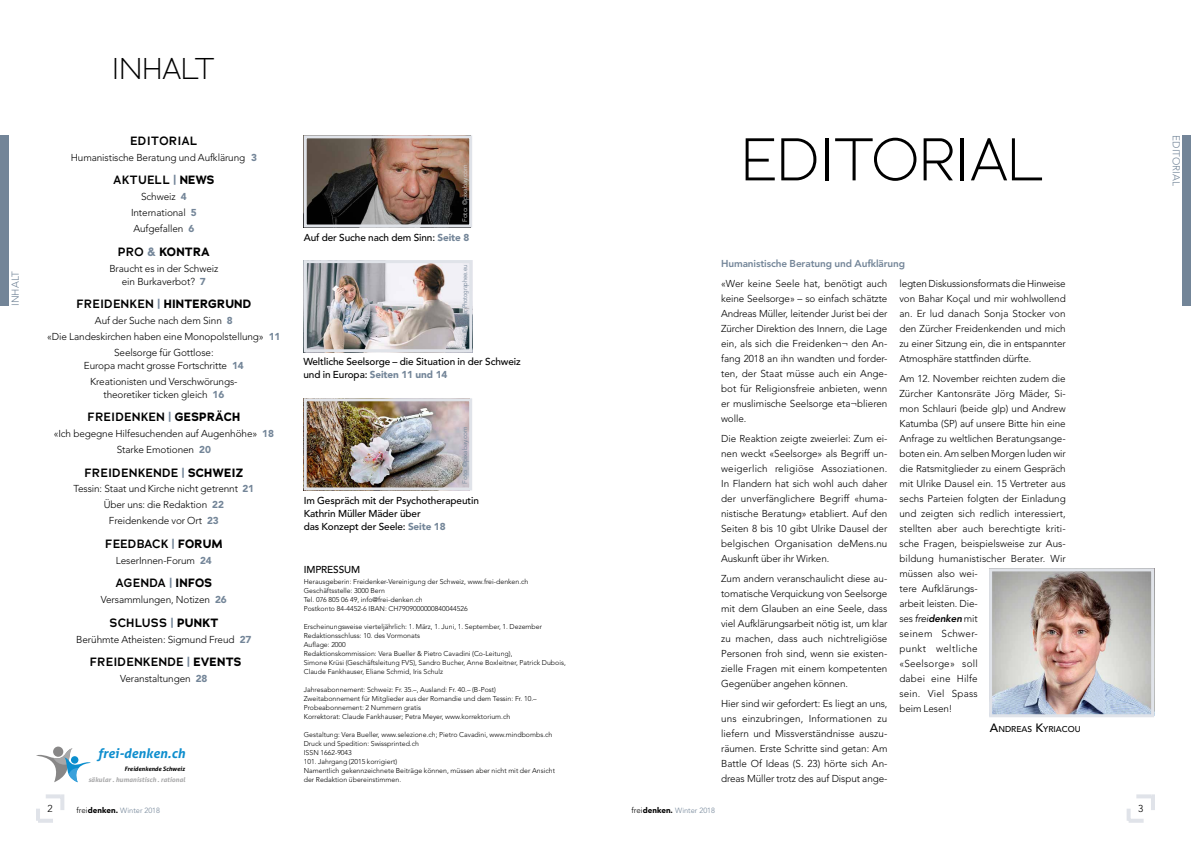
<style>
.page{position:relative;width:1191px;height:842px;background:#fff}
.page>*{position:absolute;margin:0;border:0;box-sizing:border-box;transform-origin:0 0}
.t1{font:300 60px "Adrianna";letter-spacing:.015em;color:#000}
.t2{font:300 30px "Adrianna";letter-spacing:.015em;color:#000}
.t3{font:italic 700 13.2px "Aller";color:#0e8ece}
.t4{font:600 12px "Adrianna";letter-spacing:.015em;color:#000}
.t5{font:700 12px "Adrianna";letter-spacing:.015em;color:#000}
.t6{font:300 10px/15px "Avenir LT Std";letter-spacing:-.01em;color:#000;text-align:center}
.t7{font:500 10px/13px "Avenir LT Std";letter-spacing:-.01em;color:#000}
.t8{font:800 10px "Avenir LT Std";letter-spacing:-.01em;color:#738598}
.t9{font:300 10px "Avenir LT Std";color:#738598}
.t10{font:500 8.4px "Avenir LT Std";color:#000}
.t11{font:300 7.5px "Avenir LT Std";color:#738598}
.t12{font:300 7px/9px "Avenir LT Std";color:#000}
.t13{font:italic 700 6.6px "Aller";color:#a7a7a8}
.t14{font:6.5px "Avenir LT Std";letter-spacing:-.02em;color:#738598;scale:.89 1}
.t15{font:6.5px "Avenir LT Std";letter-spacing:-.01em;color:#cfd0d0}
.t16{font:6.5px "Avenir LT Std";letter-spacing:-.02em;color:#738598}
.t17{font:italic 700 6.1px "Aller";color:#000}
.s1{font-weight:900;color:#738598}
.s2{font-weight:700;color:#738598}
.s3{font-weight:700}
.s4{font-weight:600}
.s5{color:#738598}
.s6{font-weight:400;font-style:italic}
.s7{font-weight:800;font-style:italic}
.s8{font-size:12px}
.s9{font-size:8px;color:#000}
.s10{font-weight:900;font-size:8px;color:#000}
</style>
<div class="page">
<img style="left:308px;top:402px;width:160px;height:84px">
<div style="left:304px;top:398px;width:168px;height:92px;border:3px solid #e0e3e9"></div>
<img style="left:308px;top:139px;width:160px;height:84px">
<div style="left:304px;top:135px;width:168px;height:92px;border:3px solid #e0e3e9"></div>
<img style="left:993px;top:572px;width:157px;height:141px">
<div style="left:989px;top:568px;width:165px;height:149px;border:3px solid #e0e3e9"></div>
<div style="left:1126px;top:794px;width:29px;height:29px;border:4px dashed #e0e3e9"></div>
<div style="left:36px;top:794px;width:28px;height:29px;border:4px dashed #e0e3e9"></div>
<div style="left:1182px;top:135px;width:9px;height:171px;background:#738598"></div>
<div style="left:0;top:135px;width:9px;height:171px;background:#738598"></div>
<img style="left:308px;top:264px;width:160px;height:84px">
<div style="left:304px;top:260px;width:168px;height:92px;border:3px solid #e0e3e9"></div>
<svg style="left:36px;top:748px;width:55px;height:34px"></svg>
<p class="t9" style="left:10px;top:306px;width:36px;rotate:-90deg">INHALT</p>
<h2 class="t2" style="left:113px;top:50px;width:103px">INHALT</h2>
<p class="t4" style="left:130px;top:133px;width:69px">EDITORIAL</p>
<p class="t6" style="left:71px;top:150px;width:188px">Humanistische Beratung und Aufklärung <span class="s1">3</span></p>
<p class="t4" style="left:113px;top:173px;width:103px">AKTUELL <span class="s2">|</span> <span class="s3">NEWS</span></p>
<p class="t6" style="left:131px;top:189px;width:67px;line-height:15.8px">Schweiz <span class="s1">4<br></span>International <span class="s1">5<br></span>Aufgefallen <span class="s1">6</span></p>
<p class="t5" style="left:118px;top:243px;width:94px"><span class="s4">PRO</span> <span class="s5">&amp;</span> KONTRA</p>
<p class="t6" style="left:109px;top:262px;width:111px;line-height:13px">Braucht es in der Schweiz ein Burkaverbot? <span class="s1">7</span></p>
<p class="t5" style="left:76px;top:296px;width:176px"><span class="s4">FREIDENKEN</span> <span class="s5">|</span> HINTERGRUND</p>
<p class="t6" style="left:47px;top:313px;width:235px;line-height:15.8px">Auf der Suche nach dem Sinn <span class="s1">8<br></span>«Die Landeskirchen haben eine Monopolstellung» <span class="s1">11<br></span>Seelsorge für Gottlose:</p>
<p class="t6" style="left:84px;top:357px;width:161px;line-height:15.8px">Europa macht grosse Fortschritte <span class="s1">14<br></span>Kreationisten und Verschwörungs-</p>
<p class="t6" style="left:103px;top:387px;width:122px">theoretiker ticken gleich <span class="s1">16</span></p>
<p class="t4" style="left:88px;top:409px;width:154px">FREIDENKEN <span class="s2">|</span> <span class="s3">GESPRÄCH</span></p>
<p class="t6" style="left:54px;top:426px;width:222px;line-height:15.8px">«Ich begegne Hilfesuchenden auf Augenhöhe» <span class="s1">18<br></span>Starke Emotionen <span class="s1">20</span></p>
<p class="t4" style="left:84px;top:465px;width:160px">FREIDENKENDE <span class="s2">|</span> <span class="s3">SCHWEIZ</span></p>
<p class="t6" style="left:74px;top:481px;width:182px;line-height:15.8px">Tessin: Staat und Kirche nicht getrennt <span class="s1">21<br></span>Über uns: die Redaktion <span class="s1">22<br></span>Freidenkende vor Ort <span class="s1">23</span></p>
<p class="t4" style="left:105px;top:536px;width:119px">FEEDBACK <span class="s2">|</span> <span class="s3">FORUM</span></p>
<p class="t6" style="left:116px;top:553px;width:98px">LeserInnen-Forum <span class="s1">24</span></p>
<p class="t4" style="left:116px;top:575px;width:98px">AGENDA <span class="s2">|</span> <span class="s3">INFOS</span></p>
<p class="t6" style="left:101px;top:592px;width:127px">Versammlungen, Notizen <span class="s1">26</span></p>
<p class="t4" style="left:109px;top:615px;width:110px">SCHLUSS <span class="s2">|</span> <span class="s3">PUNKT</span></p>
<p class="t6" style="left:76px;top:632px;width:177px">Berühmte Atheisten: Sigmund Freud <span class="s1">27</span></p>
<p class="t4" style="left:90px;top:654px;width:153px">FREIDENKENDE <span class="s2">|</span> <span class="s3">EVENTS</span></p>
<p class="t6" style="left:120px;top:671px;width:89px">Veranstaltungen <span class="s1">28</span></p>
<h3 class="t3" style="left:98px;top:745px;width:89px">frei-denken.ch</h3>
<p class="t17" style="left:124px;top:765px;width:62px">Freidenkende Schweiz</p>
<p class="t13" style="left:88px;top:775px;width:98px">säkular . humanistisch . rational</p>
<p class="t15" style="left:461px;top:222px;width:59px;rotate:-90deg">Foto: ©pixabay.com</p>
<p class="t7" style="left:304px;top:231px;width:167px">Auf der Suche nach dem Sinn: <span class="s1">Seite 8</span></p>
<p class="t14" style="left:461px;top:347px;width:94px;rotate:-90deg">Foto: ©Fotolia; Photographee.eu</p>
<p class="t7" style="left:303px;top:356px;width:219px">Weltliche Seelsorge – die Situation in der Schweiz und in Europa: <span class="s1">Seiten 11 und 14</span></p>
<p class="t16" style="left:461px;top:484px;width:59px;rotate:-90deg">Foto: ©pixabay.com</p>
<p class="t7" style="left:304px;top:494px;width:177px">Im Gespräch mit der Psychotherapeutin<br>Kathrin Müller Mäder über<br>das Konzept der Seele: <span class="s1">Seite 18</span></p>
<p class="t7" style="left:304px;top:563px;width:58px">IMPRESSUM</p>
<p class="t12" style="left:304px;top:577px;width:226px">Herausgeberin: Freidenker-Vereinigung der Schweiz, www.frei-denken.ch Geschäftsstelle: 3000 Bern<br>Tel. 076 805 06 49, info@frei-denken.ch<br>Postkonto 84-4452-6 IBAN: CH7909000000840044526</p>
<p class="t12" style="left:304px;top:622px;width:264px">Erscheinungsweise vierteljährlich: 1. März, 1. Juni, 1. September, 1. Dezember Redaktionsschluss: 10. des Vormonats<br>Auflage: 2000<br>Redaktionskommission: Vera Bueller &amp; Pietro Cavadini (Co-Leitung),<br>Simone Krüsi (Geschäftsleitung FVS), Sandro Bucher, Anne Boxleitner, Patrick Dubois, Claude Fankhauser, Eliane Schmid, Iris Schulz</p>
<p class="t12" style="left:304px;top:685px;width:234px">Jahresabonnement: Schweiz: Fr. 35.–, Ausland: Fr. 40.– (B-Post)<br>Zweitabonnement für Mitglieder aus der Romandie und dem Tessin: Fr. 10.– Probeabonnement: 2 Nummern gratis<br>Korrektorat: Claude Fankhauser; Petra Meyer, www.korrektorium.ch</p>
<p class="t12" style="left:304px;top:730px;width:253px">Gestaltung: Vera Bueller, www.selezione.ch; Pietro Cavadini, www.mindbombs.ch Druck und Spedition: Swissprinted.ch<br>ISSN 1662-9043<br>101. Jahrgang (2015 korrigiert)<br>Namentlich gekennzeichnete Beiträge können, müssen aber nicht mit der Ansicht der Redaktion übereinstimmen.</p>
<h1 class="t1" style="left:742px;top:122px;width:303px">EDITORIAL</h1>
<p class="t8" style="left:721px;top:257px;width:186px">Humanistische Beratung und Aufklärung</p>
<p class="t6" style="left:721px;top:276px;width:168px;text-align:justify">«Wer keine Seele hat, benötigt auch keine Seelsorge» – so einfach schätzte Andreas Müller, leitender Jurist bei der Zürcher Direktion des Innern, die Lage ein, als sich die Freidenken¬ den An&shy;fang 2018 an ihn wandten und forder&shy;ten, der Staat müsse auch ein Ange&shy;bot für Religionsfreie anbieten, wenn er muslimische Seelsorge eta¬blieren wolle.</p>
<p class="t6" style="left:721px;top:431px;width:168px;text-align:justify">Die Reaktion zeigte zweierlei: Zum ei&shy;nen weckt «Seelsorge» als Begriff un&shy;weigerlich religiöse Assoziationen.<br>In Flandern hat sich wohl auch daher der unverfänglichere Begriff «huma&shy;nistische Beratung» etabliert. Auf den Seiten 8 bis 10 gibt Ulrike Dausel der belgischen Organisation deMens.nu Auskunft über ihr Wirken.</p>
<p class="t6" style="left:721px;top:571px;width:168px;text-align:justify">Zum andern veranschaulicht diese au&shy;tomatische Verquickung von Seelsorge mit dem Glauben an eine Seele, dass viel Aufklärungsarbeit nötig ist, um klar zu machen, dass auch nichtreligiöse Personen froh sind, wenn sie existen&shy;zielle Fragen mit einem kompetenten Gegenüber angehen können.</p>
<p class="t6" style="left:721px;top:696px;width:168px;text-align:justify">Hier sind wir gefordert: Es liegt an uns, uns einzubringen, Informationen zu liefern und Missverständnisse auszu&shy;räumen. Erste Schritte sind getan: Am Battle Of Ideas (S. 23) hörte sich An&shy;dreas Müller trotz des auf Disput ange-</p>
<p class="t6" style="left:899px;top:276px;width:168px;text-align:justify">legten Diskussionsformats die Hinweise von Bahar Koçal und mir wohlwollend an. Er lud danach Sonja Stocker von den Zürcher Freidenkenden und mich zu einer Sitzung ein, die in entspannter Atmosphäre stattfinden dürfte.</p>
<p class="t6" style="left:899px;top:371px;width:168px;text-align:left">Am 12. November reichten zudem die<br>Zürcher Kantonsräte Jörg Mäder, Si&shy;mon Schlauri (beide glp) und Andrew<br>Katumba (SP) auf unsere Bitte hin eine<br>Anfrage zu weltlichen Beratungsange&shy;boten ein. Am selben Morgen luden wir die Ratsmitglieder zu einem Gespräch mit Ulrike Dausel ein. 15 Vertreter aus sechs Parteien folgten der Einladung und zeigten sich redlich interessiert, stellten aber auch berechtigte kriti&shy;sche Fragen, beispielsweise zur Aus&shy;bildung humanistischer Berater. Wir müssen also wei-<br>tere Aufklärungs-<br>arbeit leisten. Die-<br>ses <span class="s6">frei</span><span class="s7">denken</span> mit<br>seinem Schwer-<br>punkt weltliche<br>«Seelsorge» soll<br>dabei eine Hilfe<br>sein. Viel Spass<br>beim Lesen!</p>
<p class="t10" style="left:990px;top:724px;width:92px"><span class="s8">A</span>NDREAS <span class="s8">K</span>YRIACOU</p>
<p class="t6" style="left:48px;top:801px;width:7px">2</p>
<p class="t11" style="left:77px;top:806px;width:85px"><span class="s9">frei</span><span class="s10">denken.</span> Winter 2018</p>
<p class="t11" style="left:631px;top:806px;width:85px"><span class="s9">frei</span><span class="s10">denken.</span> Winter 2018</p>
<p class="t6" style="left:1138px;top:801px;width:7px">3</p>
<p class="t9" style="left:1182px;top:135px;width:52px;rotate:90deg">EDITORIAL</p>
</div>
